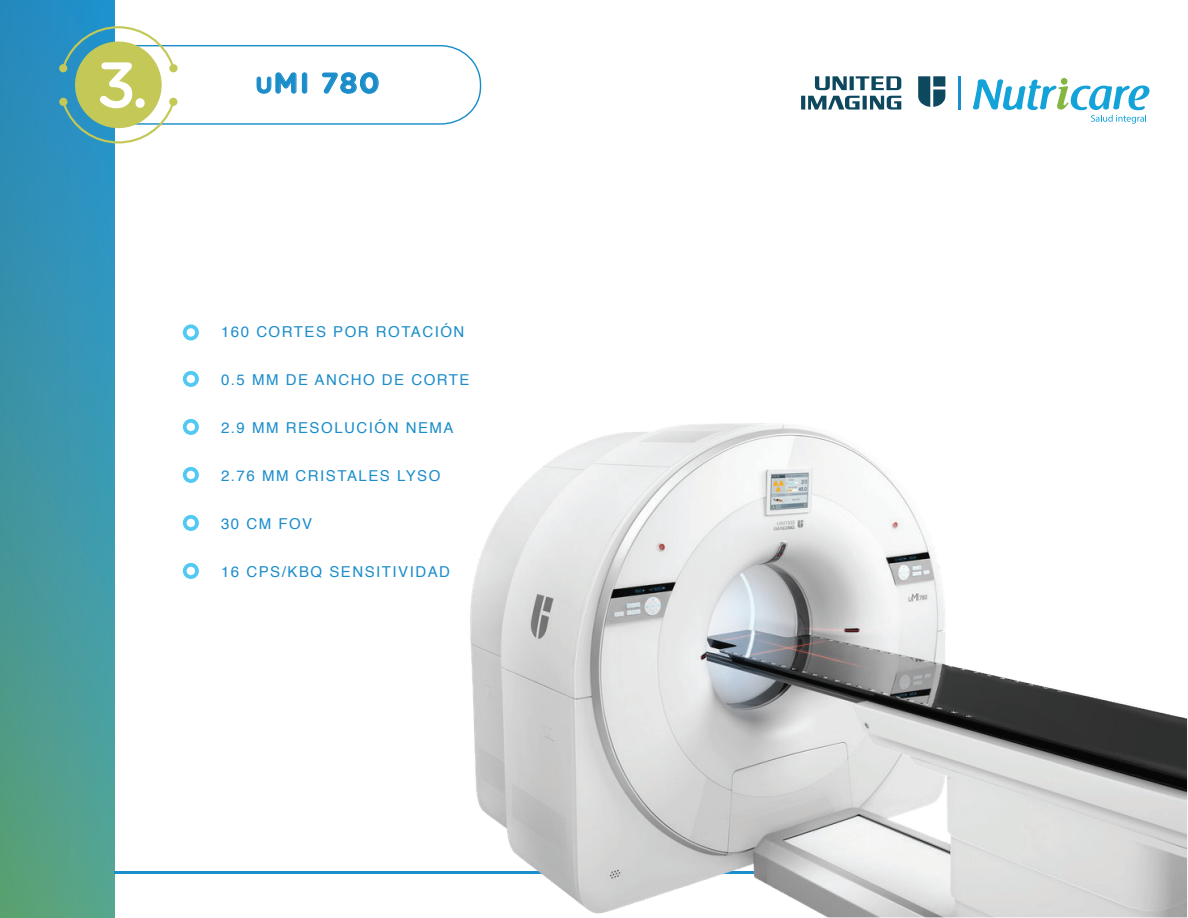
<style>
.page{position:relative;width:1188px;height:918px;background:#fff}
.page>*{position:absolute;margin:0;border:0;box-sizing:border-box;transform-origin:0 0}
.t1{font:500 64.35px "Gotham Rounded";color:#fff}
.t2{font:700 28.5px "Gotham Rounded";color:#1b8dca}
.t3{font:15px "Helvetica";letter-spacing:.1em;color:#1b8dca}
.s1{font-size:22.5px}
</style>
<div class="page">
<svg style="left:0;top:0;width:115px;height:918px;background:#3f97a5"></svg>
<svg style="left:59px;top:26px;width:423px;height:118px"></svg>
<svg style="left:973px;top:79px;width:177px;height:45px"></svg>
<div style="left:1061px;top:78px;width:7px;height:7px;background:#82b841;border-radius:50%"></div>
<hr style="left:115px;top:871px;width:677px;height:3px;background:#1b8dca">
<div style="left:183px;top:324px;width:16px;height:16px;background:#51caf3;border-radius:50%"></div>
<div style="left:187px;top:328px;width:8px;height:9px;background:#fff;border-radius:50%"></div>
<svg style="left:183px;top:371px;width:16px;height:16px"></svg>
<div style="left:187px;top:375px;width:8px;height:8px;background:#fff;border-radius:50%"></div>
<svg style="left:183px;top:419px;width:16px;height:16px"></svg>
<div style="left:187px;top:423px;width:8px;height:8px;background:#fff;border-radius:50%"></div>
<svg style="left:183px;top:467px;width:16px;height:16px"></svg>
<div style="left:187px;top:471px;width:8px;height:8px;background:#fff;border-radius:50%"></div>
<svg style="left:183px;top:515px;width:16px;height:16px"></svg>
<div style="left:187px;top:519px;width:8px;height:8px;background:#fff;border-radius:50%"></div>
<svg style="left:183px;top:563px;width:16px;height:16px"></svg>
<div style="left:187px;top:567px;width:8px;height:8px;background:#fff;border-radius:50%"></div>
<svg style="left:918px;top:76px;width:27px;height:31px"></svg>
<svg style="left:801px;top:96px;width:100px;height:14px"></svg>
<svg style="left:815px;top:76px;width:86px;height:14px"></svg>
<hr style="left:958px;top:76px;width:3px;height:34px;background:#1b8dca">
<img style="left:470px;top:423px;width:717px;height:494px">
<h1 class="t1" style="left:96px;top:39px;width:54px">3.</h1>
<h2 class="t2" style="left:256px;top:62px;width:126px"><span class="s1">U</span>MI 780</h2>
<p class="t3" style="left:221px;top:326px;width:245px">160 CORTES POR ROTACIÓN</p>
<p class="t3" style="left:221px;top:374px;width:250px">0.5 MM DE ANCHO DE CORTE</p>
<p class="t3" style="left:221px;top:422px;width:234px">2.9 MM RESOLUCIÓN NEMA</p>
<p class="t3" style="left:221px;top:470px;width:221px">2.76 MM CRISTALES LYSO</p>
<p class="t3" style="left:221px;top:518px;width:93px">30 CM FOV</p>
<p class="t3" style="left:221px;top:566px;width:230px">16 CPS/KBQ SENSITIVIDAD</p>
</div>
